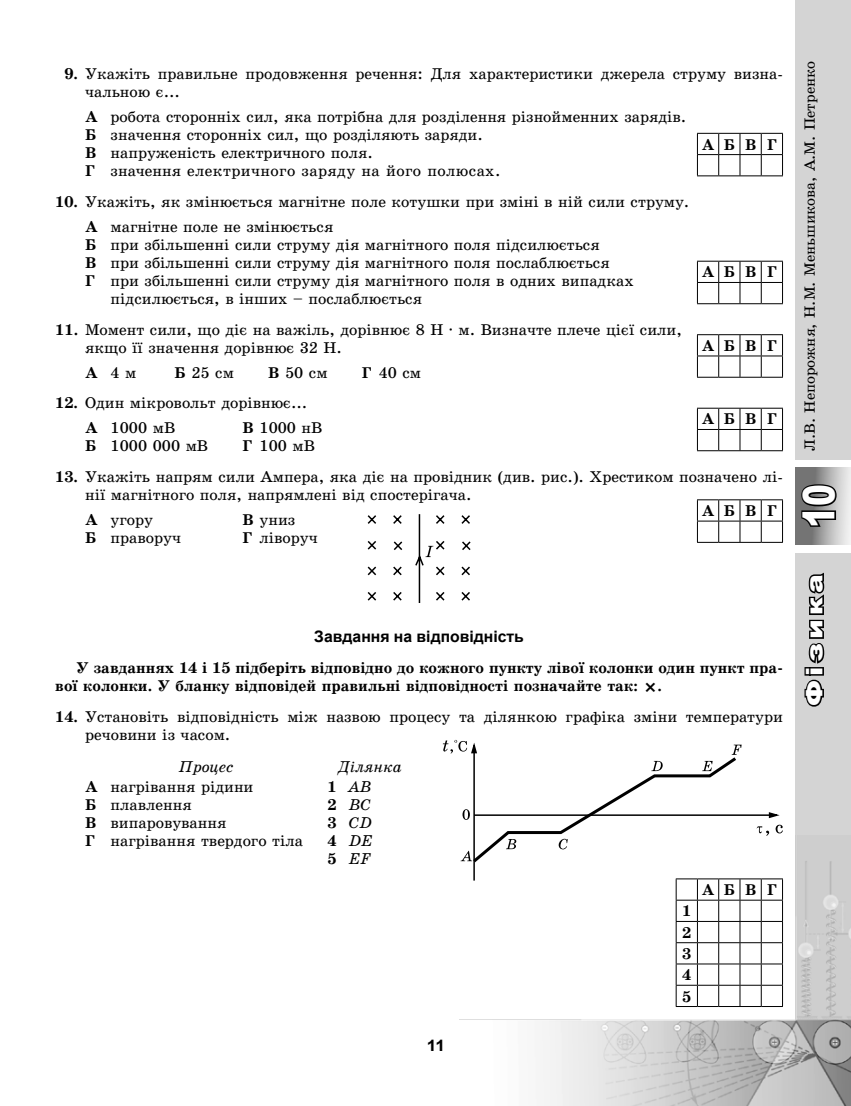
<style>
.page{position:relative;width:851px;height:1106px;background:#fff}
.page>*{position:absolute;margin:0;border:0;box-sizing:border-box;transform-origin:0 0}
.t1{font:900 43.5px "Arial";color:#fff;scale:.75 1}
.t2{font:900 22.95px "Arial";letter-spacing:.15em;color:#fff;scale:1.22 1}
.Vidpovid_ABVG{font:15.75px/18.1px "School Book Alx";color:#000}
.Zavdannya_umova_zaga{font:700 15.75px/21.3px "School Book Alx";color:#000}
.Vidpovid_ABVG_v_ryad{font:15.75px "School Book Alx";color:#000}
.Tablica_text_ABVG{font:15.75px "School Book Alx";color:#000}
.Vidpovid_ABVG-2{font:15.75px "School Book Alx";letter-spacing:.025em;color:#000}
.Zavdannya_zagolovok{font:700 15.75px "Arial";color:#000}
.Tablica_text_1234{font:italic 15.75px "School Book Alx";color:#000}
.Tablica_shapka_Itali{font:italic 15.75px "School Book Alx";color:#000}
.Zavdannya_zagolovok-2{font:700 15.75px "Arial";color:#000;scale:1.1 1}
.t3{font:15px "School Book Alx";color:#000}
.s1{font-weight:700}
.s2{font-weight:700;font-style:normal}
</style>
<div class="page">
<div style="left:795px;top:553px;width:55px;height:553px;background:#d4d4d4"></div>
<svg style="left:804px;top:572px;width:21px;height:135px"></svg>
<div style="left:795px;top:0;width:55px;height:459px;background:#d4d4d4"></div>
<svg style="left:795px;top:468px;width:55px;height:76px;background:#aeaeae"></svg>
<svg style="left:798px;top:482px;width:40px;height:46px;background:#5d5d5d"></svg>
<img style="left:459px;top:835px;width:391px;height:271px">
<svg style="left:697px;top:133px;width:86px;height:43px"></svg>
<svg style="left:697px;top:261px;width:86px;height:43px"></svg>
<svg style="left:697px;top:334px;width:86px;height:44px"></svg>
<svg style="left:697px;top:408px;width:86px;height:43px"></svg>
<svg style="left:367px;top:514px;width:103px;height:89px"></svg>
<svg style="left:697px;top:499px;width:86px;height:44px"></svg>
<svg style="left:675px;top:878px;width:108px;height:129px"></svg>
<hr style="left:474px;top:814px;width:299px;height:2px;background:#000">
<hr style="left:473px;top:749px;width:2px;height:131px;background:#000">
<svg style="left:442px;top:740px;width:299px;height:125px"></svg>
<svg style="left:756px;top:812px;width:26px;height:23px"></svg>
<p class="Vidpovid_ABVG" style="left:85px;top:65px;width:699px;text-indent:-21px"><span class="s1">9.</span> Укажіть правильне продовження речення: Для характеристики джерела струму визна&shy;чальною є...</p>
<p class="Vidpovid_ABVG" style="left:85px;top:108px;width:602px"><span class="s1">А</span> робота сторонніх сил, яка потрібна для розділення різнойменних зарядів.</p>
<p class="Vidpovid_ABVG" style="left:85px;top:126px;width:399px"><span class="s1">Б</span> значення сторонніх сил, що розділяють заряди.</p>
<p class="Vidpovid_ABVG" style="left:85px;top:144px;width:289px"><span class="s1">В</span> напруженість електричного поля.</p>
<p class="Vidpovid_ABVG-2" style="left:85px;top:162px;width:417px"><span class="s1">Г</span> значення електричного заряду на його полюсах.</p>
<p class="Vidpovid_ABVG" style="left:55px;top:193px;width:635px"><span class="s1">10.</span> Укажіть, як змінюється магнітне поле котушки при зміні в ній сили струму.</p>
<p class="Vidpovid_ABVG" style="left:85px;top:217px;width:250px"><span class="s1">А</span> магнітне поле не змінюється</p>
<p class="Vidpovid_ABVG" style="left:85px;top:235px;width:516px"><span class="s1">Б</span> при збільшенні сили струму дія магнітного поля підсилюється</p>
<p class="Vidpovid_ABVG" style="left:85px;top:254px;width:526px"><span class="s1">В</span> при збільшенні сили струму дія магнітного поля послаблюється</p>
<p class="Vidpovid_ABVG" style="left:111px;top:272px;width:524px;text-indent:-26px"><span class="s1">Г</span> при збільшенні сили струму дія магнітного поля в одних випадках підсилюється, в інших – послаблюється</p>
<p class="Vidpovid_ABVG" style="left:85px;top:321px;width:598px;text-indent:-30px"><span class="s1">11.</span> Момент сили, що діє на важіль, дорівнює 8 Н ∙ м. Визначте плече цієї сили, якщо її значення дорівнює 32 Н.</p>
<p class="Vidpovid_ABVG_v_ryad" style="left:85px;top:364px;width:53px"><span class="s1">А</span> 4 м</p>
<p class="Vidpovid_ABVG_v_ryad" style="left:174px;top:364px;width:61px"><span class="s1">Б</span> 25 см</p>
<p class="Vidpovid_ABVG_v_ryad" style="left:268px;top:364px;width:61px"><span class="s1">В</span> 50 см</p>
<p class="Vidpovid_ABVG_v_ryad" style="left:361px;top:364px;width:61px"><span class="s1">Г</span> 40 см</p>
<p class="Vidpovid_ABVG" style="left:55px;top:394px;width:253px"><span class="s1">12.</span> Один мікровольт дорівнює...</p>
<p class="Vidpovid_ABVG_v_ryad" style="left:85px;top:419px;width:91px"><span class="s1">А</span> 1000 мВ</p>
<p class="Vidpovid_ABVG_v_ryad" style="left:242px;top:419px;width:81px"><span class="s1">В</span> 1000 нВ</p>
<p class="Vidpovid_ABVG_v_ryad" style="left:85px;top:437px;width:124px"><span class="s1">Б</span> 1000 000 мВ</p>
<p class="Vidpovid_ABVG_v_ryad" style="left:242px;top:437px;width:74px"><span class="s1">Г</span> 100 мВ</p>
<p class="Vidpovid_ABVG" style="left:85px;top:468px;width:699px;text-indent:-30px"><span class="s1">13.</span> Укажіть напрям сили Ампера, яка діє на провідник (див. рис.). Хрестиком позначено лі&shy;нії магнітного поля, напрямлені від спостерігача.</p>
<p class="Vidpovid_ABVG_v_ryad" style="left:85px;top:511px;width:69px"><span class="s1">А</span> угору</p>
<p class="Vidpovid_ABVG_v_ryad" style="left:242px;top:511px;width:54px"><span class="s1">В</span> униз</p>
<p class="Vidpovid_ABVG_v_ryad" style="left:85px;top:529px;width:97px"><span class="s1">Б</span> праворуч</p>
<p class="Vidpovid_ABVG_v_ryad" style="left:242px;top:529px;width:77px"><span class="s1">Г</span> ліворуч</p>
<p class="Zavdannya_umova_zaga" style="left:701px;top:134px;width:77px">АБВГ</p>
<p class="Zavdannya_umova_zaga" style="left:701px;top:262px;width:77px">АБВГ</p>
<p class="Zavdannya_umova_zaga" style="left:701px;top:335px;width:77px">АБВГ</p>
<p class="Zavdannya_umova_zaga" style="left:701px;top:409px;width:77px">АБВГ</p>
<p class="Zavdannya_umova_zaga" style="left:701px;top:500px;width:77px">АБВГ</p>
<p class="Zavdannya_zagolovok" style="left:314px;top:626px;width:211px">Завдання на відповідність</p>
<p class="Zavdannya_umova_zaga" style="left:55px;top:658px;width:729px;line-height:18.1px;text-indent:21px">У завданнях 14 і 15 підберіть відповідно до кожного пункту лівої колонки один пункт пра&shy;вої колонки. У бланку відповідей правильні відповідності позначайте так: .</p>
<p class="Vidpovid_ABVG" style="left:85px;top:707px;width:699px;text-indent:-30px"><span class="s1">14.</span> Установіть відповідність між назвою процесу та ділянкою графіка зміни температури речовини із часом.</p>
<p class="Tablica_shapka_Itali" style="left:179px;top:757px;width:56px">Процес</p>
<p class="Tablica_shapka_Itali" style="left:338px;top:757px;width:65px">Ділянка</p>
<p class="Tablica_text_ABVG" style="left:85px;top:777px;width:170px"><span class="s1">А</span> нагрівання рідини</p>
<p class="Tablica_text_ABVG" style="left:85px;top:796px;width:108px"><span class="s1">Б</span> плавлення</p>
<p class="Tablica_text_ABVG" style="left:85px;top:814px;width:143px"><span class="s1">В</span> випаровування</p>
<p class="Tablica_text_ABVG" style="left:85px;top:832px;width:219px"><span class="s1">Г</span> нагрівання твердого тіла</p>
<p class="Tablica_text_1234" style="left:327px;top:777px;width:45px"><span class="s2">1</span> AB</p>
<p class="Tablica_text_1234" style="left:327px;top:795px;width:45px"><span class="s2">2</span> BC</p>
<p class="Tablica_text_1234" style="left:327px;top:813px;width:46px"><span class="s2">3</span> CD</p>
<p class="Tablica_text_1234" style="left:327px;top:831px;width:47px"><span class="s2">4</span> DE</p>
<p class="Tablica_text_1234" style="left:327px;top:850px;width:45px"><span class="s2">5</span> EF</p>
<p class="Zavdannya_zagolovok-2" style="left:427px;top:1034px;width:18px">11</p>
<p class="Zavdannya_umova_zaga" style="left:682px;top:900px;width:11px;text-align:justify">1<br>2<br>3<br>4<br>5</p>
<p class="Zavdannya_umova_zaga" style="left:701px;top:879px;width:77px">АБВГ</p>
<p class="t3" style="left:801px;top:451px;width:391px;rotate:-90deg">Л.В. Непорожня, Н.М. Меньшикова, А.М. Петренко</p>
<h1 class="t1" style="left:787px;top:528px;width:60px;rotate:-90deg">10</h1>
<h2 class="t2" style="left:797px;top:706px;width:110px;rotate:-90deg">Фізика</h2>
</div>
